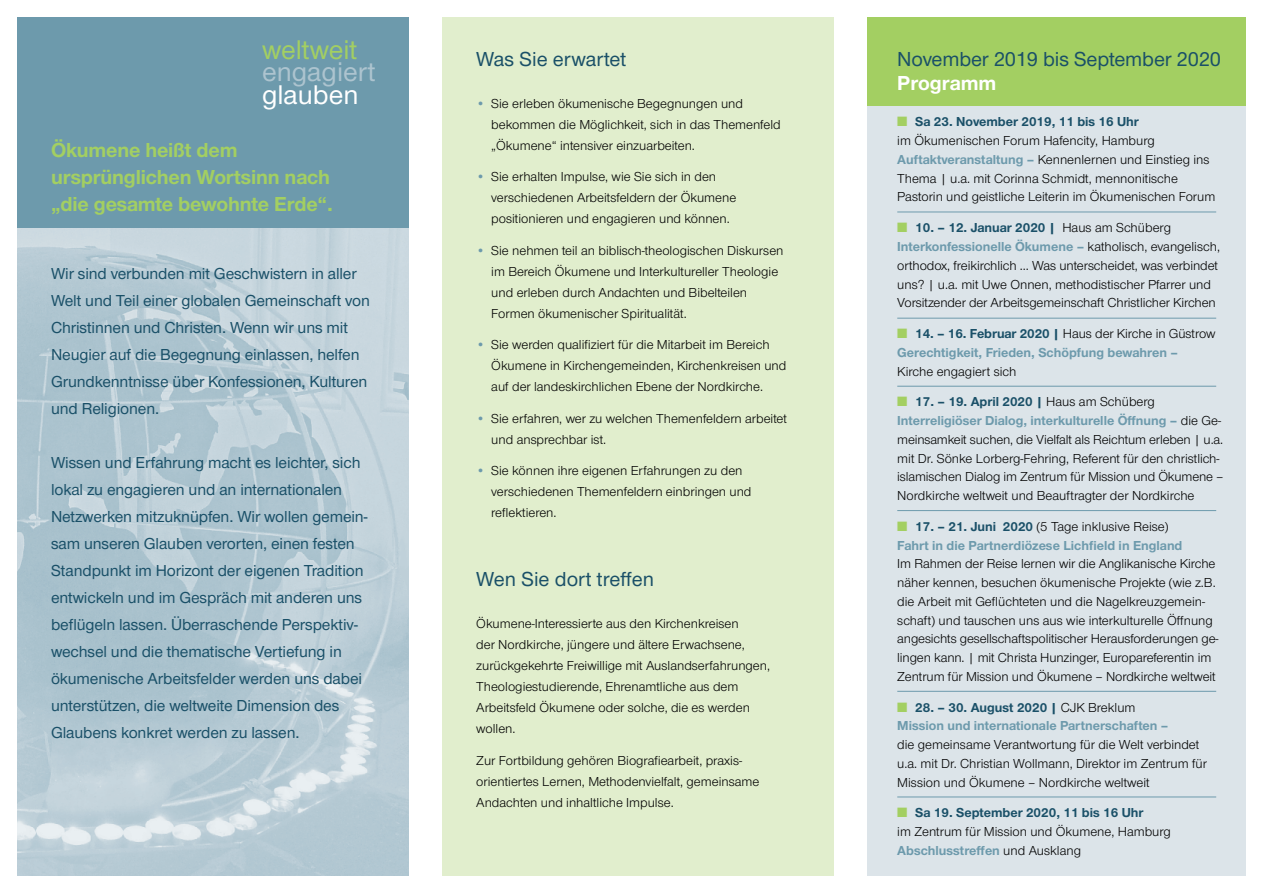
<style>
.page{position:relative;width:1263px;height:893px;background:#fff}
.page>*{position:absolute;margin:0;border:0;box-sizing:border-box;transform-origin:0 0}
.t1{font:500 28.05px "Nordelbica";color:#adc4cf}
.t2{font:500 28.05px "Nordelbica";color:#a3cf62}
.t3{font:500 28.05px "Nordelbica";color:#fff}
.t4{font:700 21px/27px "Nordelbica";letter-spacing:-.01em;color:#a3cf62}
.t5{font:500 21px "Nordelbica";letter-spacing:-.005em;color:#1a5068}
.t6{font:700 21px "Nordelbica";color:#fff}
.t7{font:500 16.5px/27px "Nordelbica";letter-spacing:-.01em;color:#1a5068}
.t8{font:13.5px/18.8px "Nordelbica";color:#000}
.t9{font:700 13.5px/18.8px "Nordelbica";color:#6d9aac}
.s1{color:#6d9aac}
.s2{color:#a3cf62}
.s3{font-weight:700;color:#1a5068}
.s4{font-weight:700;color:#6d9aac}
.s5{color:#1a5068}
.s6{font-weight:400;color:#000}
</style>
<div class="page">
<div style="left:867px;top:105px;width:379px;height:771px;background:#dce4e9"></div>
<div style="left:17px;top:17px;width:391px;height:212px;background:#6d9aac"></div>
<div style="left:442px;top:17px;width:391px;height:859px;background:#e1eecd"></div>
<img style="left:17px;top:229px;width:391px;height:647px">
<div style="left:867px;top:17px;width:379px;height:88px;background:#a3cf62"></div>
<hr style="left:897px;top:212px;width:319px;height:1px;background:#6d9aac">
<hr style="left:897px;top:318px;width:319px;height:1px;background:#6d9aac">
<hr style="left:897px;top:386px;width:319px;height:1px;background:#6d9aac">
<hr style="left:897px;top:510px;width:319px;height:1px;background:#6d9aac">
<hr style="left:897px;top:691px;width:319px;height:1px;background:#6d9aac">
<hr style="left:897px;top:797px;width:319px;height:1px;background:#6d9aac">
<h1 class="t2" style="left:262px;top:33px;width:97px">weltweit</h1>
<h1 class="t1" style="left:262px;top:55px;width:115px">engagiert</h1>
<h1 class="t3" style="left:262px;top:78px;width:98px">glauben</h1>
<h2 class="t4" style="left:51px;top:136px;width:283px">Ökumene heißt dem ursprünglichen Wortsinn nach „die gesamte bewohnte Erde“.</h2>
<p class="t7" style="left:51px;top:260px;width:320px">Wir sind verbunden mit Geschwistern in aller Welt und Teil einer globalen Gemeinschaft von Christinnen und Christen. Wenn wir uns mit Neugier auf die Begegnung einlassen, helfen Grundkenntnisse über Konfessionen, Kulturen und Religionen.</p>
<p class="t7" style="left:51px;top:448px;width:318px">Wissen und Erfahrung macht es leichter, sich lokal zu engagieren und an internationalen Netzwerken mitzuknüpfen. Wir wollen gemein&shy;sam unseren Glauben verorten, einen festen Standpunkt im Horizont der eigenen Tradition entwickeln und im Gespräch mit anderen uns beflügeln lassen. Überraschende Perspektiv&shy;wechsel und die thematische Vertiefung in ökumenische Arbeitsfelder werden uns dabei unterstützen, die weltweite Dimension des Glaubens konkret werden zu lassen.</p>
<h2 class="t5" style="left:476px;top:46px;width:152px">Was Sie erwartet</h2>
<p class="t8" style="left:491px;top:93px;width:291px;line-height:21px;text-indent:-15px"><span class="s1">•</span> Sie erleben ökumenische Begegnungen und bekommen die Möglichkeit, sich in das Themenfeld „Ökumene“ intensiver einzuarbeiten.</p>
<p class="t8" style="left:491px;top:166px;width:246px;line-height:21px;text-indent:-15px"><span class="s1">•</span> Sie erhalten Impulse, wie Sie sich in den verschiedenen Arbeitsfeldern der Ökumene positionieren und engagieren und können.</p>
<p class="t8" style="left:491px;top:240px;width:294px;line-height:21px;text-indent:-15px"><span class="s1">•</span> Sie nehmen teil an biblisch-theologischen Diskursen im Bereich Ökumene und Interkultureller Theologie und erleben durch Andachten und Bibelteilen Formen ökumenischer Spiritualität.</p>
<p class="t8" style="left:491px;top:334px;width:297px;line-height:21px;text-indent:-15px"><span class="s1">•</span> Sie werden qualifiziert für die Mitarbeit im Bereich<br>Ökumene in Kirchengemeinden, Kirchenkreisen und auf der landeskirchlichen Ebene der Nordkirche.</p>
<p class="t8" style="left:491px;top:408px;width:297px;line-height:21px;text-indent:-15px"><span class="s1">•</span> Sie erfahren, wer zu welchen Themenfeldern arbeitet und ansprechbar ist.</p>
<p class="t8" style="left:491px;top:460px;width:262px;line-height:21px;text-indent:-15px"><span class="s1">•</span> Sie können ihre eigenen Erfahrungen zu den verschiedenen Themenfeldern einbringen und reflektieren.</p>
<h2 class="t5" style="left:476px;top:567px;width:179px">Wen Sie dort treffen</h2>
<p class="t8" style="left:476px;top:613px;width:295px;line-height:21px">Ökumene-Interessierte aus den Kirchenkreisen<br>der Nordkirche, jüngere und ältere Erwachsene, zurückgekehrte Freiwillige mit Auslandserfahrungen, Theologiestudierende, Ehrenamtliche aus dem Arbeitsfeld Ökumene oder solche, die es werden wollen.</p>
<p class="t8" style="left:476px;top:750px;width:285px;line-height:21px">Zur Fortbildung gehören Biografiearbeit, praxis&shy;orientiertes Lernen, Methodenvielfalt, gemeinsame<br>Andachten und inhaltliche Impulse.</p>
<h2 class="t5" style="left:897px;top:46px;width:325px">November 2019 bis September 2020</h2>
<h2 class="t6" style="left:897px;top:70px;width:101px">Programm</h2>
<p class="t8" style="left:897px;top:113px;width:320px"><span class="s2">■</span> <span class="s3">Sa 23. November 2019, 11 bis 16 Uhr<br></span>im Ökumenischen Forum Hafencity, Hamburg <span class="s4">Auftaktveranstaltung –</span> Kennenlernen und Einstieg ins Thema | u.a. mit Corinna Schmidt, mennonitische Pastorin und geistliche Leiterin im Ökumenischen Forum</p>
<p class="t8" style="left:897px;top:218px;width:324px"><span class="s2">■</span> <span class="s3">10. – 12. Januar 2020 |</span> Haus am Schüberg <span class="s4">Interkonfessionelle Ökumene –</span> katholisch, evangelisch, orthodox, freikirchlich … Was unterscheidet, was verbindet uns? | u.a. mit Uwe Onnen, methodistischer Pfarrer und Vorsitzender der Arbeitsgemeinschaft Christlicher Kirchen</p>
<p class="t9" style="left:897px;top:324px;width:320px"><span class="s2">■</span> <span class="s5">14. – 16. Februar 2020 |</span> <span class="s6">Haus der Kirche in Güstrow<br></span>Gerechtigkeit, Frieden, Schöpfung bewahren –</p>
<p class="t8" style="left:897px;top:362px;width:121px">Kirche engagiert sich</p>
<p class="t8" style="left:897px;top:392px;width:328px"><span class="s2">■</span> <span class="s3">17. – 19. April 2020 |</span> Haus am Schüberg <span class="s4">Interreligiöser Dialog, interkulturelle Öffnung –</span> die Ge&shy;meinsamkeit suchen, die Vielfalt als Reichtum erleben | u.a. mit Dr. Sönke Lorberg-Fehring, Referent für den christlich&shy;islamischen Dialog im Zentrum für Mission und Ökumene – Nordkirche weltweit und Beauftragter der Nordkirche</p>
<p class="t9" style="left:897px;top:517px;width:287px"><span class="s2">■</span> <span class="s5">17. – 21. Juni 2020</span> <span class="s6">(5 Tage inklusive Reise)<br></span>Fahrt in die Partnerdiözese Lichfield in England</p>
<p class="t8" style="left:897px;top:555px;width:323px">Im Rahmen der Reise lernen wir die Anglikanische Kirche näher kennen, besuchen ökumenische Projekte (wie z.B. die Arbeit mit Geflüchteten und die Nagelkreuzgemein&shy;schaft) und tauschen uns aus wie interkulturelle Öffnung angesichts gesellschaftspolitischer Herausforderungen ge&shy;lingen kann. | mit Christa Hunzinger, Europareferentin im Zentrum für Mission und Ökumene – Nordkirche weltweit</p>
<p class="t9" style="left:897px;top:698px;width:273px"><span class="s2">■</span> <span class="s5">28. – 30. August 2020 |</span> <span class="s6">CJK Breklum<br></span>Mission und internationale Partnerschaften –</p>
<p class="t8" style="left:897px;top:735px;width:311px">die gemeinsame Verantwortung für die Welt verbindet u.a. mit Dr. Christian Wollmann, Direktor im Zentrum für<br>Mission und Ökumene – Nordkirche weltweit</p>
<p class="t8" style="left:897px;top:804px;width:275px"><span class="s2">■</span> <span class="s3">Sa 19. September 2020, 11 bis 16 Uhr<br></span>im Zentrum für Mission und Ökumene, Hamburg<br><span class="s4">Abschlusstreffen</span> und Ausklang</p>
</div>
